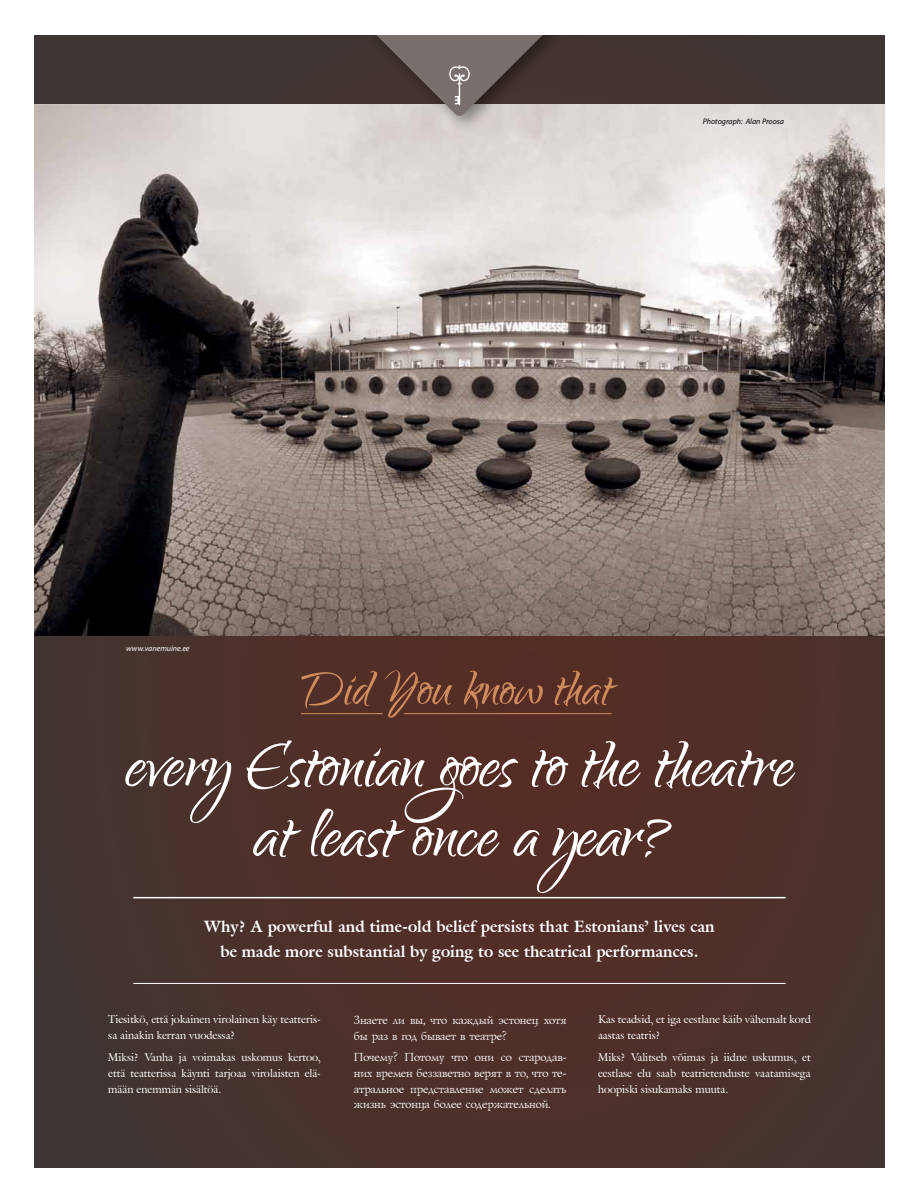
<style>
.page{position:relative;width:919px;height:1202px;background:#fff}
.page>*{position:absolute;margin:0;border:0;box-sizing:border-box;transform-origin:0 0}
.t1{font:90px/70px "Qwigley";color:#fff;text-align:center}
.t2{font:700 16px/25px "Galliard IT Cby BT";color:#fff;text-align:center}
.t3{font:12px/15.7px "Lazurski Cyrillic";letter-spacing:-.01em;color:#fff}
.t4{font:11px/16px "Galliard IT Cby BT";color:#fff}
.t5{font:italic 8px "Myriad Pro";color:#000}
.t6{font:italic 8px "Myriad Pro";color:#fff}
</style>
<div class="page">
<div style="left:34px;top:34px;width:850px;height:1134px;background:linear-gradient(to right,#47332e,#503029)"></div>
<img style="left:34px;top:104px;width:850px;height:532px">
<div style="left:359px;top:18px;width:206px;height:115px;background:#000;opacity:.4"></div>
<svg style="left:301px;top:670px;width:317px;height:48px;background:#683d2f"></svg>
<hr style="left:133px;top:897px;width:652px;height:1px;background:#fff">
<hr style="left:133px;top:983px;width:652px;height:1px;background:#fff">
<div style="left:0;top:0;width:918px;height:34px;background:#fff"></div>
<svg style="left:367px;top:34px;width:185px;height:82px;background:#706663"></svg>
<p class="t6" style="left:126px;top:643px;width:65px">www.vanemuine.ee</p>
<p class="t5" style="left:702px;top:116px;width:83px">Photograph: Alan Proosa</p>
<h1 class="t1" style="left:126px;top:737px;width:669px">every Estonian goes to the theatre at least once a year?</h1>
<h2 class="t2" style="left:204px;top:914px;width:512px">Why? A powerful and time-old belief persists that Estonians’ lives can be made more substantial by going to see theatrical performances.</h2>
<p class="t4" style="left:108px;top:1011px;width:214px">Tiesitkö, että jokainen virolainen käy teatteris&shy;sa ainakin kerran vuodessa?</p>
<p class="t4" style="left:108px;top:1049px;width:214px;text-align:justify">Miksi? Vanha ja voimakas uskomus kertoo, että teatterissa käynti tarjoaa virolaisten elä&shy;mään enemmän sisältöä.</p>
<p class="t3" style="left:353px;top:1013px;width:214px">Знаете ли вы, что каждый эстонец хотя бы раз в год бывает в театре?</p>
<p class="t3" style="left:353px;top:1050px;width:215px;text-align:justify">Почему? Потому что они со стародав&shy;них времен беззаветно верят в то, что те&shy;атральное представление может сделать жизнь эстонца более содержательной.</p>
<p class="t4" style="left:598px;top:1011px;width:214px">Kas teadsid, et iga eestlane käib vähemalt kord aastas teatris?</p>
<p class="t4" style="left:598px;top:1049px;width:214px;text-align:justify">Miks? Valitseb võimas ja iidne uskumus, et eestlase elu saab teatrietenduste vaatamisega hoopiski sisukamaks muuta.</p>
</div>
